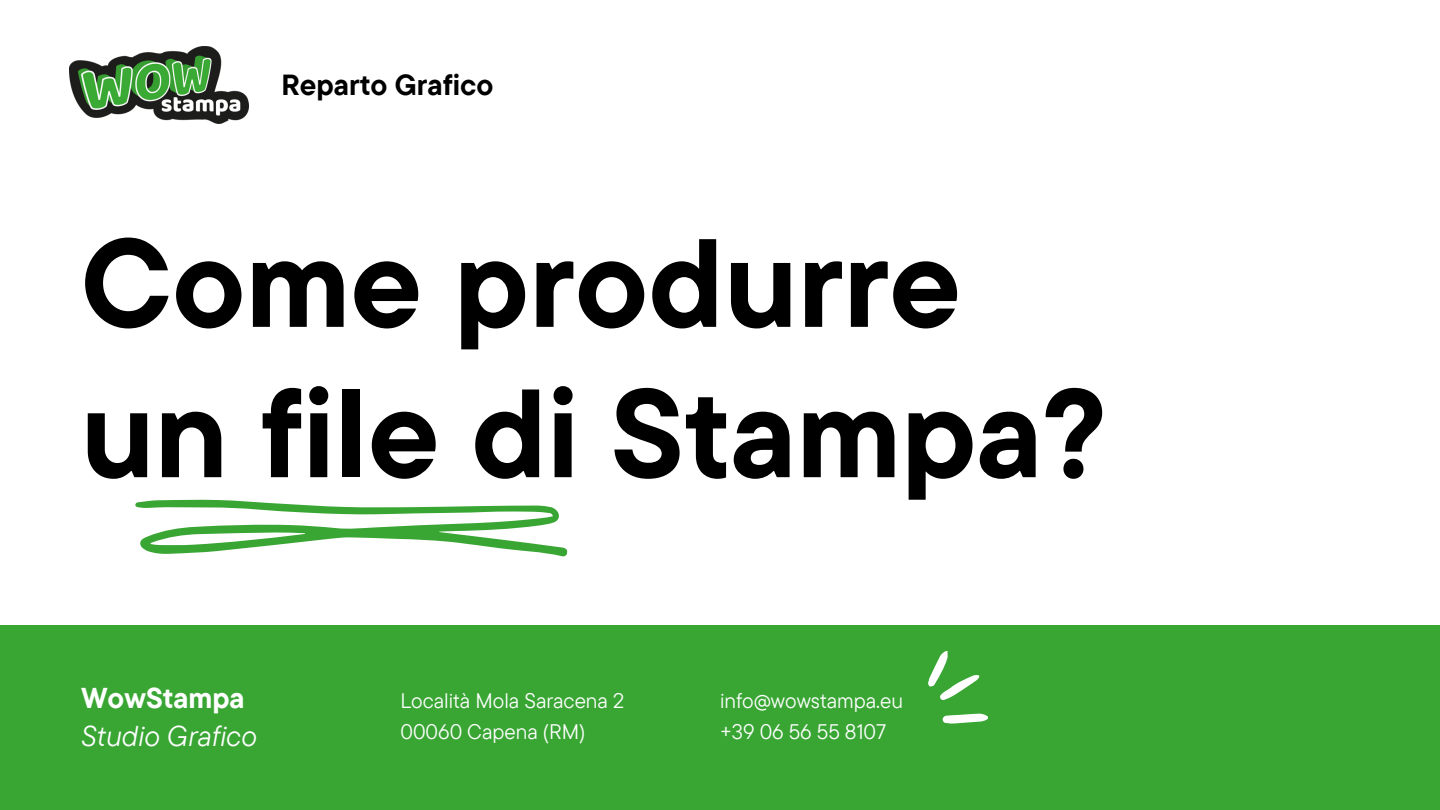
<style>
.page{position:relative;width:1440px;height:810px;background:#fff}
.page>*{position:absolute;margin:0;border:0;box-sizing:border-box;transform-origin:0 0}
.t1{font:700 125.3px/150.3px "TT Commons Pro";color:#000}
.t2{font:700 29px "TT Commons Pro";color:#000}
.t3{font:italic 28.6px "TT Commons Pro";color:#fff}
.t4{font:700 28.6px "TT Commons Pro";color:#fff}
.t5{font:21px "TT Commons Pro";color:#fff}
</style>
<div class="page">
<svg style="left:135px;top:499px;width:433px;height:58px"></svg>
<img style="left:70px;top:46px;width:179px;height:77px">
<div style="left:0;top:626px;width:1440px;height:184px;background:#39a634"></div>
<svg style="left:928px;top:651px;width:60px;height:73px"></svg>
<h1 class="t2" style="left:281px;top:66px;width:214px">Reparto Grafico</h1>
<p class="t1" style="left:81px;top:205px;width:1027px">Come produrre un file di Stampa?</p>
<p class="t4" style="left:81px;top:679px;width:165px">WowStampa</p>
<p class="t5" style="left:720px;top:687px;width:185px">info@wowstampa.eu</p>
<p class="t5" style="left:720px;top:718px;width:168px">+39 06 56 55 8107</p>
<p class="t5" style="left:400px;top:687px;width:225px">Località Mola Saracena 2</p>
<p class="t3" style="left:81px;top:717px;width:178px">Studio Grafico</p>
<h3 class="t5" style="left:400px;top:718px;width:186px">00060 Capena (RM)</h3>
</div>
